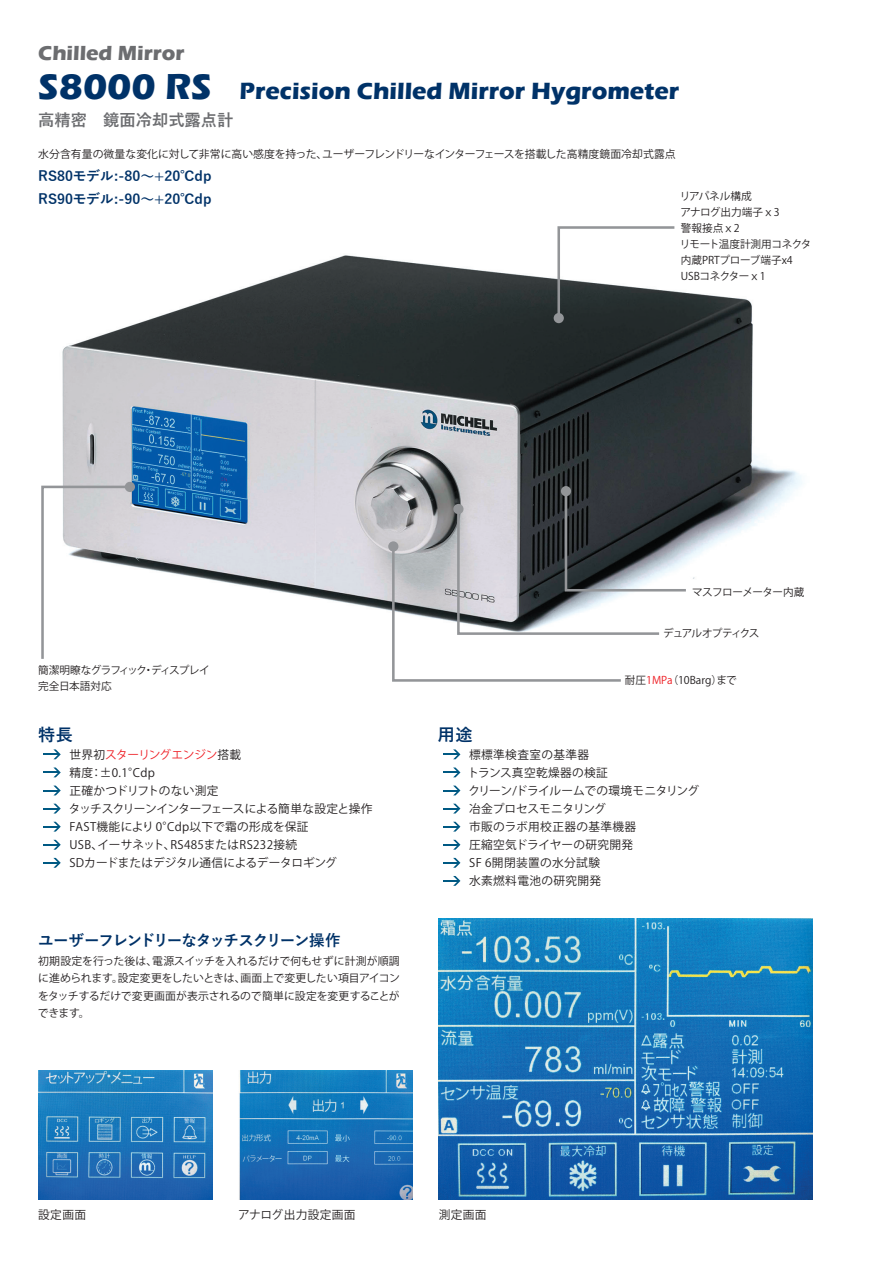
<style>
.page{position:relative;width:893px;height:1263px;background:#fff}
.page>*{position:absolute;margin:0;border:0;box-sizing:border-box;transform-origin:0 0}
.t1{font:700 24.15px "Eras ITC";color:#003268}
.t2{font:700 21px "Eras ITC";color:#6c6d70}
.t3{font:700 16.95px "Yu Gothic";color:#003268}
.t4{font:700 16.2px "Yu Gothic";color:#6c6d70}
.リード文{font:700 15.45px "Yu Gothic";letter-spacing:-.075em;color:#003268}
.リード文-2{font:700 13.8px "Yu Gothic";letter-spacing:.005em;color:#003268}
.リード文-3{font:11.7px/18px "Koz Go Pr 6 N";letter-spacing:.03em;color:#231f20}
.リード文-4{font:11.7px "Koz Go Pr 6 N";letter-spacing:-.05em;color:#231f20}
.リード文-5{font:11.7px "Koz Go Pr 6 N";letter-spacing:-.01em;color:#231f20}
.t5{font:11.7px "Koz Go Pr 6 N";letter-spacing:-.025em;color:#ee1d23}
.リード文-6{font:10.8px/17.2px "Koz Go Pr 6 N";letter-spacing:-.005em;color:#231f20;text-align:justify}
.t6{font:10.65px "Koz Go Pr 6 N";color:#231f20}
.t7{font:10.65px "Koz Go Pr 6 N";letter-spacing:-.02em;color:#231f20}
.t8{font:10.65px "Koz Go Pr 6 N";letter-spacing:-.07em;color:#231f20}
.t9{font:10.65px "Koz Go Pr 6 N";letter-spacing:-.055em;color:#231f20}
.t10{font:10.65px "Koz Go Pr 6 N";letter-spacing:-.1em;color:#231f20}
.s1{font-size:37.2px}
.s2{color:#231f20}
.s3{color:#ee1d23}
</style>
<div class="page">
<svg style="left:43px;top:749px;width:18px;height:10px"></svg>
<svg style="left:43px;top:767px;width:18px;height:10px"></svg>
<svg style="left:43px;top:785px;width:18px;height:10px"></svg>
<svg style="left:43px;top:804px;width:18px;height:9px"></svg>
<svg style="left:43px;top:822px;width:18px;height:9px"></svg>
<svg style="left:43px;top:840px;width:18px;height:10px"></svg>
<svg style="left:43px;top:858px;width:18px;height:10px"></svg>
<svg style="left:443px;top:749px;width:17px;height:10px"></svg>
<svg style="left:443px;top:767px;width:17px;height:10px"></svg>
<svg style="left:443px;top:785px;width:17px;height:10px"></svg>
<svg style="left:443px;top:804px;width:17px;height:9px"></svg>
<svg style="left:443px;top:822px;width:17px;height:9px"></svg>
<svg style="left:443px;top:840px;width:17px;height:10px"></svg>
<svg style="left:443px;top:858px;width:17px;height:10px"></svg>
<svg style="left:443px;top:876px;width:17px;height:10px"></svg>
<img style="left:439px;top:918px;width:373px;height:281px">
<img style="left:62px;top:255px;width:740px;height:356px">
<img style="left:38px;top:1070px;width:175px;height:129px">
<img style="left:239px;top:1070px;width:174px;height:129px">
<svg style="left:556px;top:226px;width:121px;height:95px"></svg>
<div style="left:554px;top:313px;width:10px;height:10px;background:#939598;border-radius:50%"></div>
<svg style="left:41px;top:484px;width:91px;height:175px"></svg>
<div style="left:125px;top:482px;width:10px;height:10px;background:#939598;border-radius:50%"></div>
<div style="left:561px;top:486px;width:10px;height:10px;background:#939598;border-radius:50%"></div>
<svg style="left:391px;top:489px;width:297px;height:193px"></svg>
<div style="left:388px;top:541px;width:10px;height:10px;background:#939598;border-radius:50%"></div>
<p class="t2" style="left:38px;top:41px;width:148px">Chilled Mirror</p>
<p class="t1" style="left:38px;top:77px;width:642px"><span class="s1">S8000 RS</span> Precision Chilled Mirror Hygrometer</p>
<p class="t4" style="left:38px;top:110px;width:197px">高精密　鏡面冷却式露点計</p>
<p class="リード文-6" style="left:38px;top:145px;width:639px">水分含有量の微量な変化に対して非常に高い感度を持った、ユーザーフレンドリーなインターフェースを搭載した高精度鏡面冷却式露点</p>
<p class="リード文-2" style="left:38px;top:168px;width:175px">RS80モデル:-80～+20℃dp</p>
<p class="リード文-2" style="left:38px;top:192px;width:175px">RS90モデル:-90～+20℃dp</p>
<p class="t7" style="left:680px;top:190px;width:73px">リアパネル構成</p>
<p class="t6" style="left:680px;top:206px;width:101px">アナログ出力端子ｘ3</p>
<p class="t7" style="left:681px;top:222px;width:61px">警報接点ｘ2</p>
<p class="t7" style="left:680px;top:238px;width:133px">リモート温度計測用コネクタ</p>
<p class="t6" style="left:681px;top:254px;width:114px">内蔵PRTプローブ端子x4</p>
<p class="t7" style="left:681px;top:270px;width:86px">USBコネクターｘ1</p>
<p class="t8" style="left:38px;top:664px;width:173px">簡潔明瞭なグラフィック・ディスプレイ</p>
<p class="t6" style="left:38px;top:680px;width:75px">完全日本語対応</p>
<p class="t3" style="left:38px;top:725px;width:36px">特長</p>
<p class="t5" style="left:69px;top:748px;width:173px"><span class="s2">世界初</span>スターリングエンジン<span class="s2">搭載</span></p>
<p class="リード文-3" style="left:69px;top:764px;width:87px">精度：±0.1°Cdp</p>
<p class="リード文-3" style="left:69px;top:782px;width:151px">正確かつドリフトのない測定</p>
<p class="リード文-4" style="left:69px;top:802px;width:305px">タッチスクリーンインターフェースによる簡単な設定と操作</p>
<p class="リード文-3" style="left:69px;top:818px;width:241px">FAST機能により 0°Cdp以下で霜の形成を保証</p>
<p class="リード文-3" style="left:69px;top:836px;width:229px">USB、イーサネット、RS485またはRS232接続</p>
<p class="リード文-5" style="left:69px;top:856px;width:269px">SDカードまたはデジタル通信によるデータロギング</p>
<p class="リード文" style="left:38px;top:931px;width:304px">ユーザーフレンドリーなタッチスクリーン操作</p>
<p class="リード文-6" style="left:38px;top:953px;width:363px">初期設定を行った後は、電源スイッチを入れるだけで何もせずに計測が順調に進められます。設定変更をしたいときは、画面上で変更したい項目アイコンをタッチするだけで変更画面が表示されるので簡単に設定を変更することができます。</p>
<p class="t9" style="left:692px;top:586px;width:114px">マスフローメーター内蔵</p>
<p class="t10" style="left:663px;top:627px;width:98px">デュアルオプティクス</p>
<p class="t6" style="left:625px;top:674px;width:113px">耐圧<span class="s3">1MPa</span>（10Barg）まで</p>
<h3 class="t3" style="left:438px;top:725px;width:36px">用途</h3>
<p class="リード文-3" style="left:468px;top:746px;width:233px">標標準検査室の基準器<br>トランス真空乾燥器の検証<br>クリーン/ドライルームでの環境モニタリング冶金プロセスモニタリング<br>市販のラボ用校正器の基準機器<br>圧縮空気ドライヤーの研究開発<br>SF 6開閉装置の水分試験<br>水素燃料電池の研究開発</p>
<p class="リード文-3" style="left:38px;top:1206px;width:49px">設定画面</p>
<p class="リード文-3" style="left:238px;top:1206px;width:119px">アナログ出力設定画面</p>
<p class="リード文-3" style="left:439px;top:1206px;width:49px">測定画面</p>
</div>
